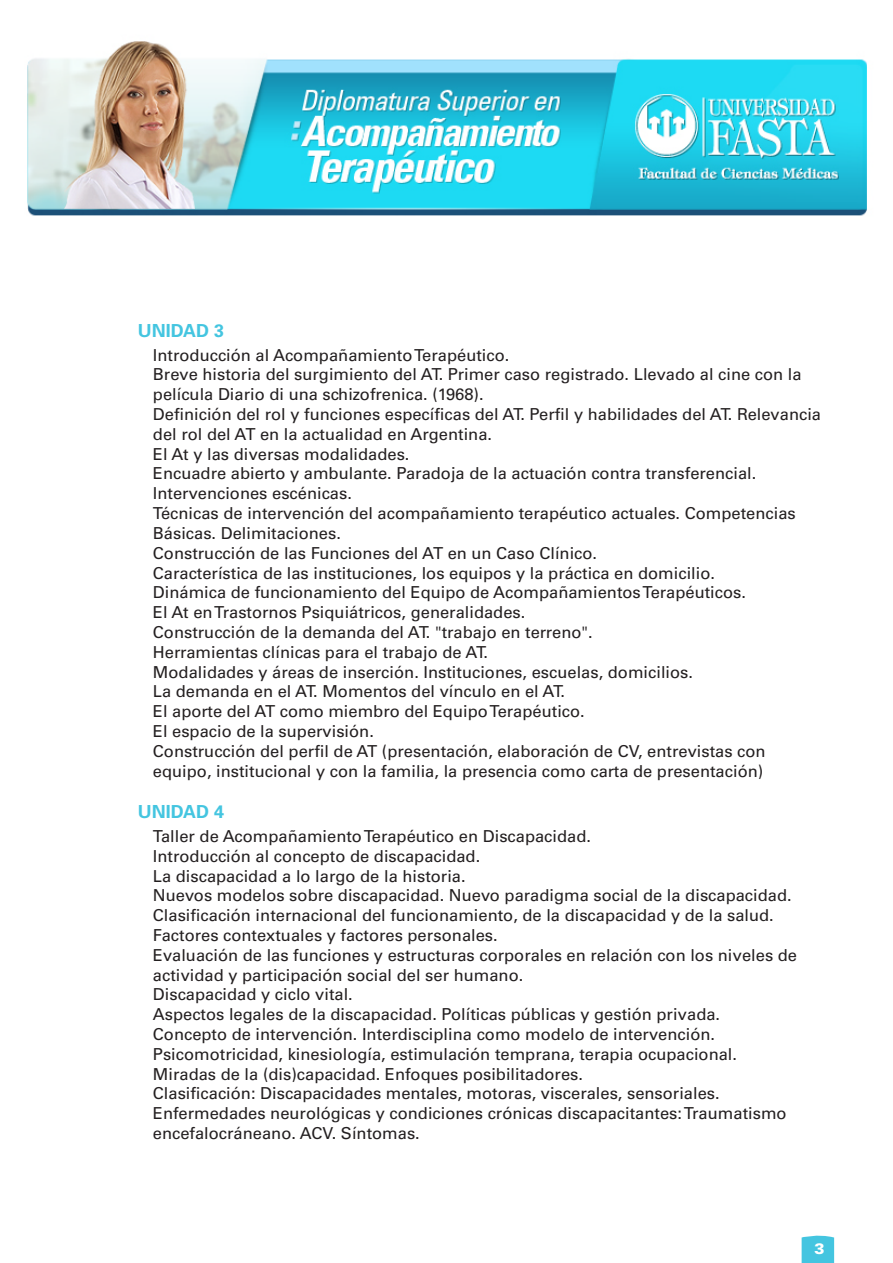
<style>
.page{position:relative;width:893px;height:1263px;background:#fff}
.page>*{position:absolute;margin:0;border:0;box-sizing:border-box;transform-origin:0 0}
.t1{font:700 18px "Univers LT Std";color:#44c5e0}
.t2{font:16.5px/19.8px "Univers LT Std";color:#231f20}
.t3{font:900 15px "Univers LT Std";color:#fff}
</style>
<div class="page">
<svg style="left:801px;top:1235px;width:33px;height:28px"></svg>
<img style="left:27px;top:41px;width:840px;height:175px">
<p class="t1" style="left:138px;top:320px;width:88px">UNIDAD 3</p>
<p class="t2" style="left:153px;top:345px;width:669px">Introducción al Acompañamiento Terapéutico.<br>Breve historia del surgimiento del AT. Primer caso registrado. Llevado al cine con la película Diario di una schizofrenica. (1968).<br>Definición del rol y funciones específicas del AT. Perfil y habilidades del AT. Relevancia del rol del AT en la actualidad en Argentina.<br>El At y las diversas modalidades.<br>Encuadre abierto y ambulante. Paradoja de la actuación contra transferencial.<br>Intervenciones escénicas.<br>Técnicas de intervención del acompañamiento terapéutico actuales. Competencias Básicas. Delimitaciones.<br>Construcción de las Funciones del AT en un Caso Clínico.<br>Característica de las instituciones, los equipos y la práctica en domicilio.<br>Dinámica de funcionamiento del Equipo de Acompañamientos Terapéuticos.<br>El At en Trastornos Psiquiátricos, generalidades.<br>Construcción de la demanda del AT. "trabajo en terreno".<br>Herramientas clínicas para el trabajo de AT.<br>Modalidades y áreas de inserción. Instituciones, escuelas, domicilios.<br>La demanda en el AT. Momentos del vínculo en el AT.<br>El aporte del AT como miembro del Equipo Terapéutico.<br>El espacio de la supervisión.<br>Construcción del perfil de AT (presentación, elaboración de CV, entrevistas con equipo, institucional y con la familia, la presencia como carta de presentación)</p>
<p class="t1" style="left:138px;top:801px;width:88px">UNIDAD 4</p>
<p class="t2" style="left:153px;top:826px;width:645px">Taller de Acompañamiento Terapéutico en Discapacidad.<br>Introducción al concepto de discapacidad.<br>La discapacidad a lo largo de la historia.<br>Nuevos modelos sobre discapacidad. Nuevo paradigma social de la discapacidad.<br>Clasificación internacional del funcionamiento, de la discapacidad y de la salud.<br>Factores contextuales y factores personales.<br>Evaluación de las funciones y estructuras corporales en relación con los niveles de actividad y participación social del ser humano.<br>Discapacidad y ciclo vital.<br>Aspectos legales de la discapacidad. Políticas públicas y gestión privada.<br>Concepto de intervención. Interdisciplina como modelo de intervención.<br>Psicomotricidad, kinesiología, estimulación temprana, terapia ocupacional.<br>Miradas de la (dis)capacidad. Enfoques posibilitadores.<br>Clasificación: Discapacidades mentales, motoras, viscerales, sensoriales.<br>Enfermedades neurológicas y condiciones crónicas discapacitantes: Traumatismo encefalocráneano. ACV. Síntomas.</p>
<p class="t3" style="left:814px;top:1239px;width:12px">3</p>
</div>
